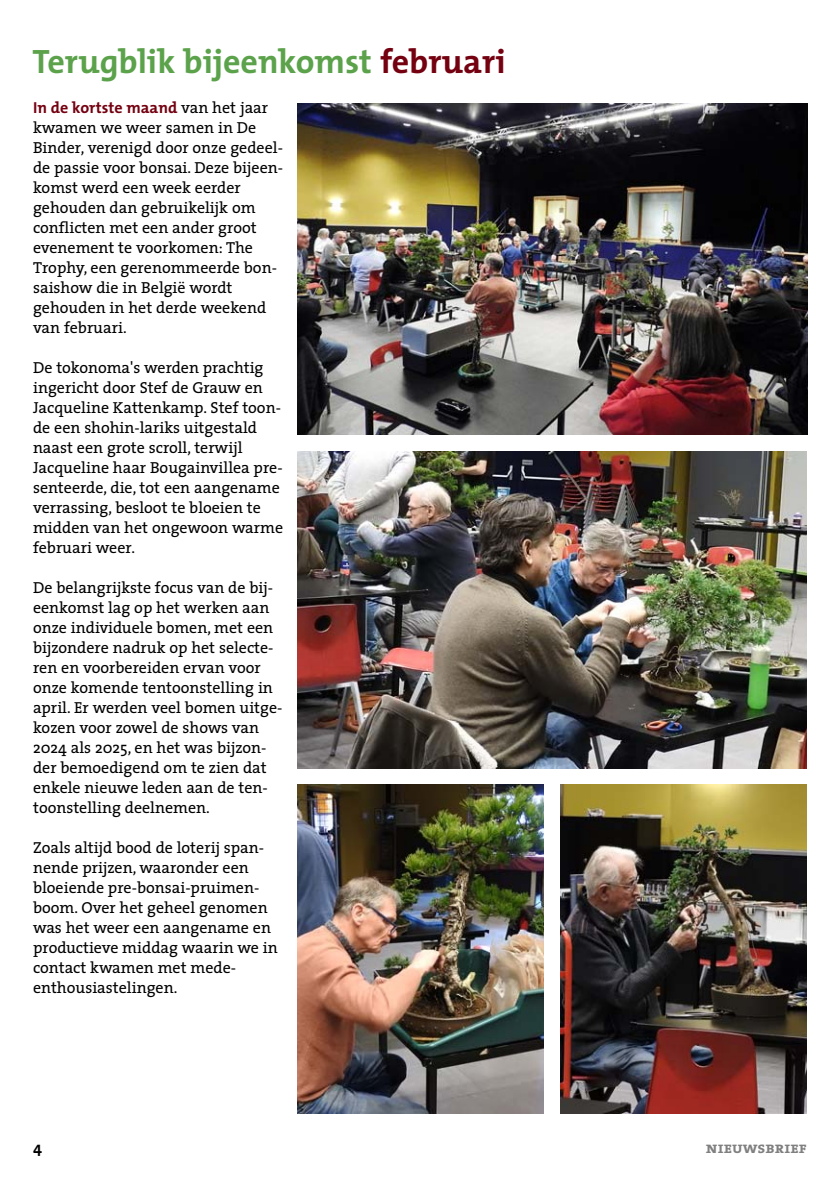
<style>
.page{position:relative;width:840px;height:1190px;background:#fff}
.page>*{position:absolute;margin:0;border:0;box-sizing:border-box;transform-origin:0 0}
.t1{font:700 34px "The Mix";color:#5ba24b}
.t2{font:16px/20px "The Serif";color:#000}
.t3{font:700 16px "The Mix";color:#740010}
.t4{font:16px "The Serif Bold Caps";color:#808080}
.t5{font:700 16px "The Mix";color:#000}
.s1{color:#740010}
.s2{font-family:"The Serif";font-weight:400;color:#000}
</style>
<div class="page">
<img style="left:298px;top:103px;width:509px;height:331px">
<img style="left:297px;top:785px;width:246px;height:329px">
<img style="left:561px;top:785px;width:246px;height:329px">
<img style="left:298px;top:451px;width:508px;height:317px">
<h1 class="t1" style="left:33px;top:49px;width:475px">Terugblik bijeenkomst <span class="s1">februari</span></h1>
<p class="t3" style="left:33px;top:102px;width:237px">In de kortste maand <span class="s2">van het jaar</span></p>
<p class="t2" style="left:33px;top:120px;width:252px">kwamen we weer samen in De<br>Binder, verenigd door onze gedeel&shy;de passie voor bonsai. Deze bijeen&shy;komst werd een week eerder gehouden dan gebruikelijk om conflicten met een ander groot evenement te voorkomen: The<br>Trophy, een gerenommeerde bon&shy;saishow die in België wordt gehouden in het derde weekend van februari.</p>
<p class="t2" style="left:33px;top:360px;width:252px">De tokonoma's werden prachtig ingericht door Stef de Grauw en<br>Jacqueline Kattenkamp. Stef toon&shy;de een shohin-lariks uitgestald naast een grote scroll, terwijl<br>Jacqueline haar Bougainvillea pre&shy;senteerde, die, tot een aangename verrassing, besloot te bloeien te midden van het ongewoon warme februari weer.</p>
<p class="t2" style="left:33px;top:580px;width:251px">De belangrijkste focus van de bij&shy;eenkomst lag op het werken aan onze individuele bomen, met een bijzondere nadruk op het selecte&shy;ren en voorbereiden ervan voor onze komende tentoonstelling in april. Er werden veel bomen uitge&shy;kozen voor zowel de shows van<br>2024 als 2025, en het was bijzon&shy;der bemoedigend om te zien dat enkele nieuwe leden aan de ten&shy;toonstelling deelnemen.</p>
<p class="t2" style="left:33px;top:840px;width:246px">Zoals altijd bood de loterij span&shy;nende prijzen, waaronder een bloeiende pre-bonsai-pruimen&shy;boom. Over het geheel genomen was het weer een aangename en productieve middag waarin we in contact kwamen met mede&shy;enthousiastelingen.</p>
<p class="t5" style="left:33px;top:1141px;width:10px">4</p>
<p class="t4" style="left:706px;top:1138px;width:103px">nieuwsbrief</p>
</div>
